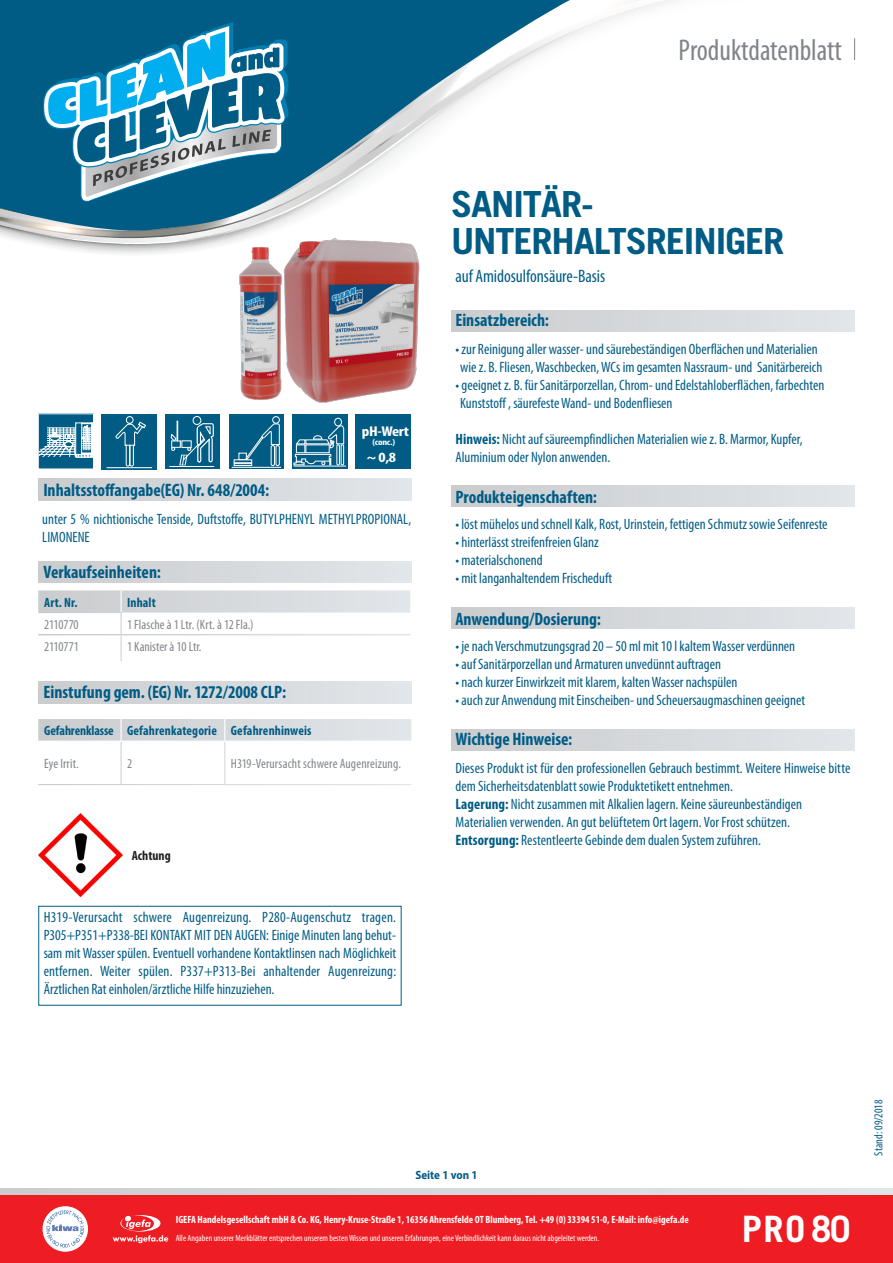
<style>
.page{position:relative;width:893px;height:1263px;background:#fff}
.page>*{position:absolute;margin:0;border:0;box-sizing:border-box;transform-origin:0 0}
.t1{font:700 36.45px "Trade Gothic";color:#fff}
.t2{font:700 36px "Trade Gothic";letter-spacing:-.03em;color:#005c85;scale:1.06 1}
.t3{font:condensed 30.15px "Myriad Pro";color:#81858b;scale:.96 1}
.t4{font:700 condensed 18px "Myriad Pro";color:#005c85}
.t5{font:condensed 18px "Myriad Pro";letter-spacing:-.005em;color:#005c85}
.H3_Fließtext_3mm_Abs{font:condensed 15px/18px "Myriad Pro";color:#005c85}
.H4_Aufzählung{font:condensed 15px "Myriad Pro";color:#005c85}
.t6{font:700 condensed 14.1px "Myriad Pro";letter-spacing:-.02em;color:#fff;scale:1.19 1}
.t7{font:condensed 13.5px "Myriad Pro";letter-spacing:.005em;color:#81858b}
.t8{font:700 condensed 13.5px "Myriad Pro";letter-spacing:.01em;color:#005c85}
.t9{font:700 condensed 13.5px "Myriad Pro";letter-spacing:-.01em;color:#005c85}
.t10{font:condensed 13.5px "Myriad Pro";letter-spacing:-.015em;color:#81858b}
.t11{font:700 condensed 13.35px "Myriad Pro";color:#231f20}
.t12{font:condensed 12px "Myriad Pro";letter-spacing:.005em;color:#005c85}
.t13{font:700 12px "Myriad Pro";color:#005c85;scale:.92 1}
.t14{font:700 condensed 10.5px "Myriad Pro";color:#fff}
.t15{font:condensed 9px "Myriad Pro";color:#fff}
.t16{font:700 condensed 8.85px "Myriad Pro";color:#fff;scale:1.19 1}
.s1{font-weight:700}
</style>
<div class="page">
<svg style="left:39px;top:238px;width:181px;height:16px"></svg>
<svg style="left:11px;top:238px;width:120px;height:6px"></svg>
<svg style="left:613px;top:0;width:62px;height:20px"></svg>
<svg style="left:0;top:0;width:613px;height:238px"></svg>
<svg style="left:43px;top:22px;width:246px;height:180px;background:#3f8dad"></svg>
<div style="left:0;top:1195px;width:893px;height:68px;background:#ee1d23"></div>
<svg style="left:113px;top:1215px;width:55px;height:28px"></svg>
<svg style="left:0;top:1188px;width:893px;height:7px;background:#d5d8db"></svg>
<div style="left:43px;top:1206px;width:45px;height:46px;background:#fff;border-radius:50%"></div>
<svg style="left:46px;top:1210px;width:38px;height:38px"></svg>
<div style="left:451px;top:729px;width:404px;height:21px;background:linear-gradient(to right,#cbccce,#e1e6ea)"></div>
<div style="left:38px;top:479px;width:373px;height:21px;background:linear-gradient(to right,#cbccce,#e1e6ea)"></div>
<div style="left:38px;top:561px;width:373px;height:22px;background:linear-gradient(to right,#cbccce,#e1e6ea)"></div>
<div style="left:38px;top:682px;width:373px;height:21px;background:linear-gradient(to right,#cbccce,#e1e6ea)"></div>
<div style="left:451px;top:608px;width:404px;height:21px;background:linear-gradient(to right,#cbccce,#e1e6ea)"></div>
<div style="left:451px;top:485px;width:404px;height:21px;background:linear-gradient(to right,#cbccce,#e1e6ea)"></div>
<div style="left:451px;top:310px;width:404px;height:21px;background:linear-gradient(to right,#cbccce,#e1e6ea)"></div>
<svg style="left:854px;top:38px;width:1px;height:22px"></svg>
<svg style="left:38px;top:590px;width:373px;height:71px"></svg>
<hr style="left:38px;top:612px;width:84px;height:1px;background:#fff">
<hr style="left:38px;top:634px;width:83px;height:1px;background:#fff">
<hr style="left:121px;top:634px;width:290px;height:1px;background:#fff">
<svg style="left:38px;top:719px;width:373px;height:21px;background:#d6d9dc"></svg>
<img style="left:220px;top:237px;width:200px;height:166px">
<div style="left:102px;top:414px;width:55px;height:55px;background:#005c85"></div>
<svg style="left:116px;top:416px;width:30px;height:51px"></svg>
<hr style="left:107px;top:467px;width:45px;height:1px;background:#fff">
<div style="left:165px;top:414px;width:55px;height:55px;background:#005c85"></div>
<hr style="left:169px;top:466px;width:45px;height:1px;background:#fff">
<svg style="left:170px;top:421px;width:44px;height:45px"></svg>
<div style="left:193px;top:416px;width:8px;height:8px;background:#005c85;border-radius:50%"></div>
<div style="left:193px;top:416px;width:8px;height:9px;border:1px solid #fff;border-radius:50%"></div>
<div style="left:229px;top:414px;width:55px;height:55px;background:#005c85"></div>
<hr style="left:232px;top:467px;width:49px;height:1px;background:#fff">
<div style="left:234px;top:463px;width:18px;height:3px;border:1px solid #fff"></div>
<div style="left:272px;top:416px;width:8px;height:7px;border:1px solid #fff;border-radius:50%"></div>
<div style="left:271px;top:445px;width:4px;height:21px;border:1px solid #fff;border-radius:2px"></div>
<div style="left:276px;top:445px;width:4px;height:21px;border:1px solid #fff;border-radius:2px"></div>
<svg style="left:234px;top:417px;width:46px;height:48px"></svg>
<svg style="left:292px;top:414px;width:55px;height:55px"></svg>
<hr style="left:294px;top:466px;width:52px;height:1px;background:#fff">
<div style="left:306px;top:445px;width:23px;height:8px;background:#005c85"></div>
<div style="left:306px;top:445px;width:23px;height:8px;border:1px solid #fff"></div>
<div style="left:296px;top:445px;width:9px;height:8px;background:#005c85"></div>
<div style="left:296px;top:445px;width:9px;height:8px;border:1px solid #fff"></div>
<svg style="left:293px;top:454px;width:38px;height:11px"></svg>
<div style="left:335px;top:418px;width:6px;height:8px;background:#005c85;border-radius:50%"></div>
<div style="left:334px;top:418px;width:8px;height:8px;border:1px solid #fff;border-radius:50%"></div>
<div style="left:337px;top:444px;width:3px;height:21px;border:1px solid #fff"></div>
<svg style="left:295px;top:423px;width:49px;height:25px"></svg>
<div style="left:341px;top:444px;width:3px;height:21px;border:1px solid #fff"></div>
<div style="left:356px;top:414px;width:55px;height:55px;background:#005c85"></div>
<img style="left:38px;top:813px;width:85px;height:85px">
<div style="left:38px;top:414px;width:55px;height:55px;background:#005c85"></div>
<svg style="left:40px;top:423px;width:52px;height:35px"></svg>
<div style="left:38px;top:414px;width:56px;height:55px;border:1px solid #fff"></div>
<p class="t3" style="left:679px;top:32px;width:172px">Produktdatenblatt</p>
<p class="t6" style="left:362px;top:423px;width:41px">pH-Wert</p>
<p class="t16" style="left:372px;top:437px;width:21px">(conc.)</p>
<p class="t6" style="left:366px;top:448px;width:27px">~ 0,8</p>
<p class="t4" style="left:43px;top:479px;width:227px">Inhaltsstoffangabe(EG) Nr. 648/2004:</p>
<p class="H3_Fließtext_3mm_Abs" style="left:42px;top:509px;width:370px">unter 5 % nichtionische Tenside, Duftstoffe, BUTYLPHENYL METHYLPROPIONAL,<br>LIMONENE</p>
<p class="t4" style="left:44px;top:561px;width:119px">Verkaufseinheiten:</p>
<p class="t8" style="left:44px;top:594px;width:35px">Art. Nr.</p>
<p class="t8" style="left:127px;top:594px;width:30px">Inhalt</p>
<p class="t10" style="left:44px;top:616px;width:36px">2110770</p>
<p class="t7" style="left:127px;top:616px;width:128px">1 Flasche à 1 Ltr. (Krt. à 12 Fla.)</p>
<p class="t7" style="left:44px;top:638px;width:36px">2110771</p>
<p class="t7" style="left:127px;top:638px;width:76px">1 Kanister à 10 Ltr.</p>
<p class="t4" style="left:44px;top:681px;width:244px">Einstufung gem. (EG) Nr. 1272/2008 CLP:</p>
<p class="t9" style="left:44px;top:722px;width:71px">Gefahrenklasse</p>
<p class="t8" style="left:127px;top:722px;width:91px">Gefahrenkategorie</p>
<p class="t8" style="left:231px;top:722px;width:82px">Gefahrenhinweis</p>
<p class="t7" style="left:44px;top:755px;width:36px">Eye Irrit.</p>
<p class="t7" style="left:127px;top:755px;width:7px">2</p>
<p class="t7" style="left:231px;top:755px;width:172px">H319-Verursacht schwere Augenreizung.</p>
<p class="t11" style="left:132px;top:847px;width:40px">Achtung</p>
<p class="H3_Fließtext_3mm_Abs" style="left:44px;top:908px;width:354px;text-align:justify">H319-Verursacht schwere Augenreizung. P280-Augenschutz tragen.<br>P305+P351+P338-BEI KONTAKT MIT DEN AUGEN: Einige Minuten lang behut&shy;sam mit Wasser spülen. Eventuell vorhandene Kontaktlinsen nach Möglichkeit entfernen. Weiter spülen. P337+P313-Bei anhaltender Augenreizung:<br>Ärztlichen Rat einholen/ärztliche Hilfe hinzuziehen.</p>
<p class="t2" style="left:451px;top:182px;width:136px">SANITÄR-</p>
<p class="t2" style="left:451px;top:219px;width:316px">UNTERHALTSREINIGER</p>
<p class="t5" style="left:455px;top:266px;width:151px">auf Amidosulfonsäure-Basis</p>
<p class="t4" style="left:455px;top:309px;width:95px">Einsatzbereich:</p>
<p class="H3_Fließtext_3mm_Abs" style="left:455px;top:340px;width:364px">• zur Reinigung aller wasser- und säurebeständigen Oberflächen und Materialien</p>
<p class="H3_Fließtext_3mm_Abs" style="left:460px;top:358px;width:364px">wie z. B. Fliesen, Waschbecken, WCs im gesamten Nassraum- und Sanitärbereich</p>
<p class="H3_Fließtext_3mm_Abs" style="left:455px;top:376px;width:370px">• geeignet z. B. für Sanitärporzellan, Chrom- und Edelstahloberflächen, farbechten</p>
<p class="H3_Fließtext_3mm_Abs" style="left:460px;top:394px;width:214px">Kunststoff , säurefeste Wand- und Bodenfliesen</p>
<p class="H3_Fließtext_3mm_Abs" style="left:455px;top:430px;width:349px"><span class="s1">Hinweis:</span> Nicht auf säureempfindlichen Materialien wie z. B. Marmor, Kupfer,<br>Aluminium oder Nylon anwenden.</p>
<p class="t4" style="left:455px;top:486px;width:143px">Produkteigenschaften:</p>
<p class="H4_Aufzählung" style="left:455px;top:515px;width:374px">• löst mühelos und schnell Kalk, Rost, Urinstein, fettigen Schmutz sowie Seifenreste</p>
<p class="H4_Aufzählung" style="left:455px;top:533px;width:145px">• hinterlässt streifenfreien Glanz</p>
<p class="H4_Aufzählung" style="left:455px;top:551px;width:89px">• materialschonend</p>
<p class="H3_Fließtext_3mm_Abs" style="left:455px;top:569px;width:158px">• mit langanhaltendem Frischeduft</p>
<p class="t4" style="left:455px;top:607px;width:147px">Anwendung/Dosierung:</p>
<p class="H3_Fließtext_3mm_Abs" style="left:455px;top:637px;width:341px">• je nach Verschmutzungsgrad 20 – 50 ml mit 10 l kaltem Wasser verdünnen</p>
<p class="H3_Fließtext_3mm_Abs" style="left:455px;top:655px;width:267px">• auf Sanitärporzellan und Armaturen unvedünnt auftragen</p>
<p class="H3_Fließtext_3mm_Abs" style="left:455px;top:673px;width:284px">• nach kurzer Einwirkzeit mit klarem, kalten Wasser nachspülen</p>
<p class="H3_Fließtext_3mm_Abs" style="left:455px;top:691px;width:351px">• auch zur Anwendung mit Einscheiben- und Scheuersaugmaschinen geeignet</p>
<p class="t4" style="left:455px;top:728px;width:118px">Wichtige Hinweise:</p>
<p class="H3_Fließtext_3mm_Abs" style="left:455px;top:759px;width:396px">Dieses Produkt ist für den professionellen Gebrauch bestimmt. Weitere Hinweise bitte dem Sicherheitsdatenblatt sowie Produktetikett entnehmen.</p>
<p class="H3_Fließtext_3mm_Abs" style="left:455px;top:795px;width:348px"><span class="s1">Lagerung:</span> Nicht zusammen mit Alkalien lagern. Keine säureunbeständigen<br>Materialien verwenden. An gut belüftetem Ort lagern. Vor Frost schützen.</p>
<p class="H3_Fließtext_3mm_Abs" style="left:455px;top:831px;width:307px"><span class="s1">Entsorgung:</span> Restentleerte Gebinde dem dualen System zuführen.</p>
<p class="t13" style="left:415px;top:1167px;width:69px">Seite 1 von 1</p>
<p class="t14" style="left:176px;top:1212px;width:515px">IGEFA Handelsgesellschaft mbH &amp; Co. KG, Henry-Kruse-Straße 1, 16356 Ahrensfelde OT Blumberg, Tel. +49 (0) 33394 51-0, E-Mail: info@igefa.de</p>
<p class="t15" style="left:176px;top:1233px;width:425px">Alle Angaben unserer Merkblätter entsprechen unserem besten Wissen und unseren Erfahrungen, eine Verbindlichkeit kann daraus nicht abgeleitet werden.</p>
<p class="t1" style="left:742px;top:1206px;width:110px">PRO 80</p>
<p class="t12" style="left:871px;top:1155px;width:57px;rotate:-90deg">Stand: 09/2018</p>
</div>
